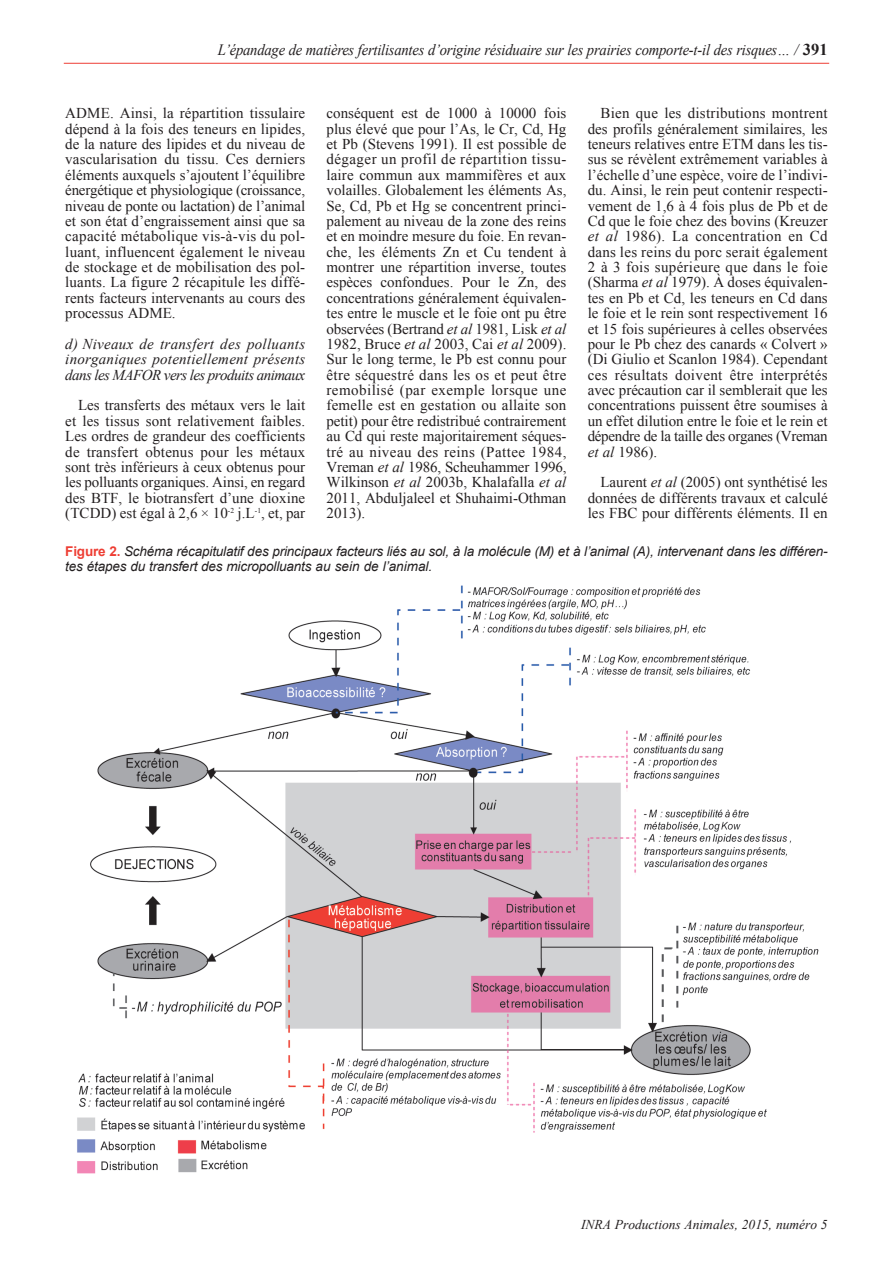
<style>
.page{position:relative;width:893px;height:1263px;background:#fff}
.page>*{position:absolute;margin:0;border:0;box-sizing:border-box;transform-origin:0 0}
.t1{font:italic 15.75px "Times New Roman";letter-spacing:-.015em;color:#231f20;scale:.93 1}
.t2{font:15px/15.5px "Times New Roman";color:#231f20;text-align:justify}
.t3{font:italic 15px/15.5px "Times New Roman";letter-spacing:-.035em;color:#231f20;text-align:justify}
.t4{font:italic 13.5px/15px "Arial";letter-spacing:-.01em;color:#231f20}
.t5{font:italic 13.5px "Times New Roman";color:#231f20}
.s1{font-weight:700;font-style:normal;font-size:16.5px}
.s2{font-style:italic}
.s3{font-weight:700;font-style:normal;color:#ee3e34}
</style>
<div class="page">
<hr style="left:64px;top:63px;width:765px;height:1px;background:#ee3e34">
<img style="left:77px;top:585px;width:742px;height:589px">
<p class="t1" style="left:218px;top:41px;width:657px">L’épandage de matières fertilisantes d’origine résiduaire sur les prairies comporte-t-il des risques… / <span class="s1">391</span></p>
<p class="t2" style="left:326px;top:105px;width:241px">conséquent est de 1000 à 10000 fois plus élevé que pour l’As, le Cr, Cd, Hg et Pb (Stevens 1991). Il est possible de dégager un profil de répartition tissu&shy;laire commun aux mammifères et aux volailles. Globalement les éléments As, Se, Cd, Pb et Hg se concentrent princi&shy;palement au niveau de la zone des reins et en moindre mesure du foie. En revan&shy;che, les éléments Zn et Cu tendent à montrer une répartition inverse, toutes espèces confondues. Pour le Zn, des concentrations généralement équivalen&shy;tes entre le muscle et le foie ont pu être observées (Bertrand <span class="s2">et al</span> 1981, Lisk <span class="s2">et al </span>1982, Bruce <span class="s2">et al</span> 2003, Cai <span class="s2">et al</span> 2009).<br>Sur le long terme, le Pb est connu pour être séquestré dans les os et peut être remobilisé (par exemple lorsque une femelle est en gestation ou allaite son petit) pour être redistribué contrairement au Cd qui reste majoritairement séques&shy;tré au niveau des reins (Pattee 1984, Vreman <span class="s2">et al</span> 1986, Scheuhammer 1996, Wilkinson <span class="s2">et al</span> 2003b, Khalafalla <span class="s2">et al </span>2011, Abduljaleel et Shuhaimi-Othman 2013).</p>
<p class="t2" style="left:588px;top:105px;width:241px;text-indent:13px">Bien que les distributions montrent des profils généralement similaires, les teneurs relatives entre ETM dans les tis&shy;sus se révèlent extrêmement variables à l’échelle d’une espèce, voire de l’indivi&shy;du. Ainsi, le rein peut contenir respecti&shy;vement de 1,6 à 4 fois plus de Pb et de Cd que le foie chez des bovins (Kreuzer <span class="s2">et al</span> 1986). La concentration en Cd dans les reins du porc serait également 2 à 3 fois supérieure que dans le foie (Sharma <span class="s2">et al</span> 1979). À doses équivalen&shy;tes en Pb et Cd, les teneurs en Cd dans le foie et le rein sont respectivement 16 et 15 fois supérieures à celles observées pour le Pb chez des canards « Colvert » (Di Giulio et Scanlon 1984). Cependant ces résultats doivent être interprétés avec précaution car il semblerait que les concentrations puissent être soumises à un effet dilution entre le foie et le rein et dépendre de la taille des organes (Vreman <span class="s2">et al</span> 1986).</p>
<p class="t2" style="left:65px;top:105px;width:241px">ADME. Ainsi, la répartition tissulaire dépend à la fois des teneurs en lipides, de la nature des lipides et du niveau de vascularisation du tissu. Ces derniers éléments auxquels s’ajoutent l’équilibre énergétique et physiologique (croissance, niveau de ponte ou lactation) de l’animal et son état d’engraissement ainsi que sa capacité métabolique vis-à-vis du pol&shy;luant, influencent également le niveau de stockage et de mobilisation des pol&shy;luants. La figure 2 récapitule les diffé&shy;rents facteurs intervenants au cours des processus ADME.</p>
<p class="t3" style="left:65px;top:336px;width:241px">d) Niveaux de transfert des polluants inorganiques potentiellement présents dans les MAFOR vers les produits animaux</p>
<p class="t2" style="left:65px;top:398px;width:241px;text-indent:13px">Les transferts des métaux vers le lait et les tissus sont relativement faibles.<br>Les ordres de grandeur des coefficients de transfert obtenus pour les métaux sont très inférieurs à ceux obtenus pour les polluants organiques. Ainsi, en regard des BTF, le biotransfert d’une dioxine (TCDD) est égal à 2,6 × 10<sup>-2</sup> j.L<sup>-1</sup>, et, par</p>
<p class="t2" style="left:588px;top:475px;width:241px;text-indent:13px">Laurent <span class="s2">et al</span> (2005) ont synthétisé les données de différents travaux et calculé les FBC pour différents éléments. Il en</p>
<p class="t4" style="left:65px;top:544px;width:763px"><span class="s3">Figure 2.</span> Schéma récapitulatif des principaux facteurs liés au sol, à la molécule (M) et à l’animal (A), intervenant dans les différen&shy;tes étapes du transfert des micropolluants au sein de l’animal.</p>
<p class="t5" style="left:581px;top:1217px;width:248px">INRA Productions Animales, 2015, numéro 5</p>
</div>
